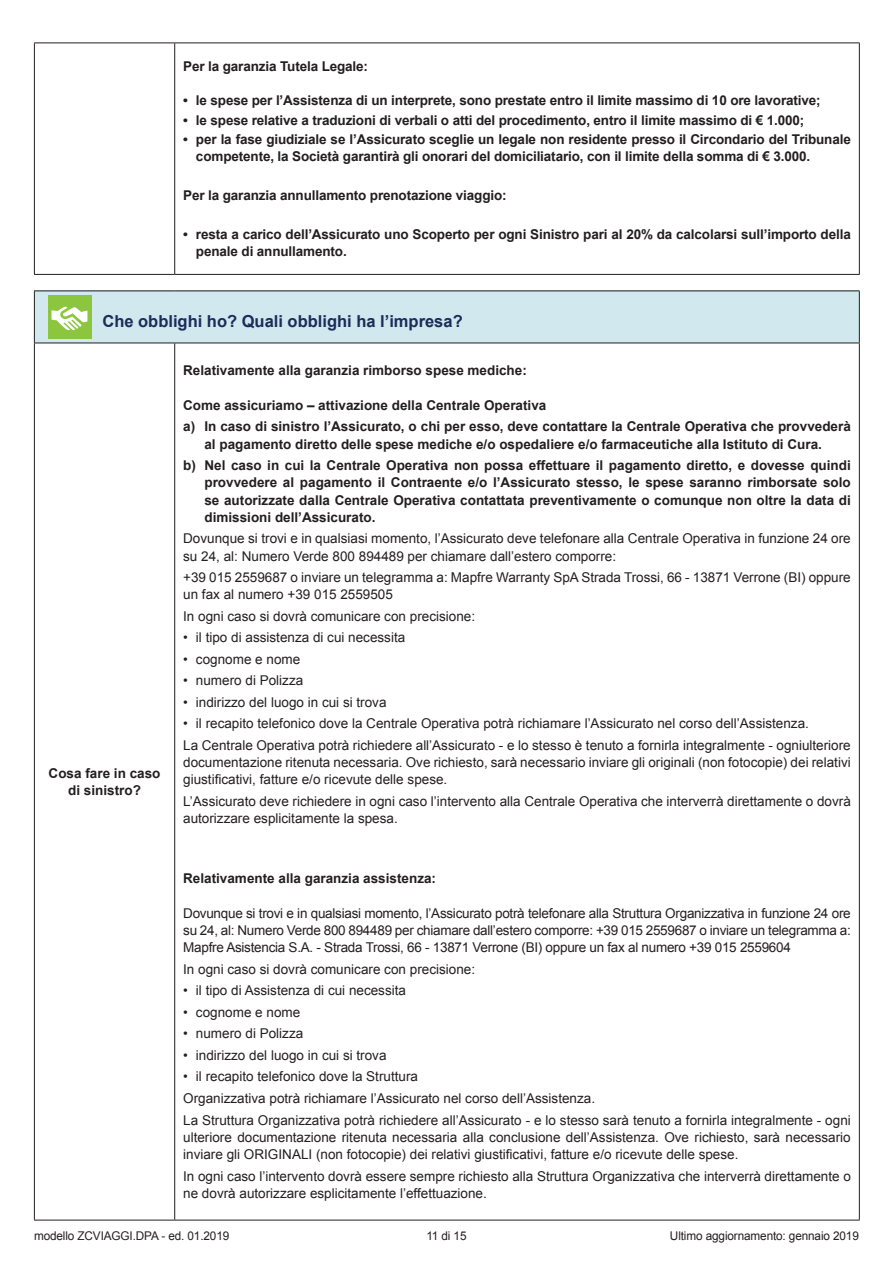
<style>
.page{position:relative;width:893px;height:1263px;background:#fff}
.page>*{position:absolute;margin:0;border:0;box-sizing:border-box;transform-origin:0 0}
.t1{font:700 16.5px "Arial";color:#1c2c59}
.t2{font:13.5px/17.2px "Arial";color:#231f20}
.t3{font:700 13.5px/17.2px "Arial";letter-spacing:-.01em;color:#231f20}
.t4{font:12px "Arial";letter-spacing:-.01em;color:#231f20}
</style>
<div class="page">
<hr style="left:34px;top:43px;width:1px;height:231px;background:#231f20">
<hr style="left:174px;top:43px;width:1px;height:231px;background:#231f20">
<hr style="left:859px;top:43px;width:1px;height:231px;background:#231f20">
<hr style="left:34px;top:274px;width:141px;height:1px;background:#231f20">
<hr style="left:175px;top:274px;width:685px;height:1px;background:#231f20">
<hr style="left:34px;top:43px;width:141px;height:1px;background:#231f20">
<hr style="left:175px;top:43px;width:685px;height:1px;background:#231f20">
<div style="left:34px;top:291px;width:825px;height:52px;background:#d0e8ee"></div>
<hr style="left:34px;top:290px;width:141px;height:1px;background:#231f20">
<hr style="left:34px;top:291px;width:1px;height:52px;background:#231f20">
<hr style="left:175px;top:290px;width:685px;height:1px;background:#231f20">
<hr style="left:859px;top:291px;width:1px;height:52px;background:#231f20">
<hr style="left:34px;top:343px;width:141px;height:1px;background:#231f20">
<hr style="left:34px;top:343px;width:1px;height:877px;background:#231f20">
<hr style="left:175px;top:343px;width:685px;height:1px;background:#231f20">
<hr style="left:174px;top:343px;width:1px;height:877px;background:#231f20">
<hr style="left:859px;top:343px;width:1px;height:877px;background:#231f20">
<hr style="left:34px;top:1220px;width:141px;height:1px;background:#231f20">
<hr style="left:175px;top:1220px;width:685px;height:1px;background:#231f20">
<div style="left:48px;top:295px;width:43px;height:44px;background:#8bc63e"></div>
<svg style="left:51px;top:306px;width:37px;height:25px"></svg>
<p class="t3" style="left:183px;top:58px;width:186px">Per la garanzia Tutela Legale:</p>
<p class="t3" style="left:183px;top:92px;width:639px">• le spese per l’Assistenza di un interprete, sono prestate entro il limite massimo di 10 ore lavorative;</p>
<p class="t3" style="left:183px;top:112px;width:623px">• le spese relative a traduzioni di verbali o atti del procedimento, entro il limite massimo di € 1.000;</p>
<p class="t3" style="left:196px;top:131px;width:656px;text-indent:-13px">• per la fase giudiziale se l’Assicurato sceglie un legale non residente presso il Circondario del Tribunale competente, la Società garantirà gli onorari del domiciliatario, con il limite della somma di € 3.000.</p>
<p class="t3" style="left:183px;top:187px;width:325px">Per la garanzia annullamento prenotazione viaggio:</p>
<p class="t3" style="left:196px;top:226px;width:656px;text-indent:-13px">• resta a carico dell’Assicurato uno Scoperto per ogni Sinistro pari al 20% da calcolarsi sull’importo della penale di annullamento.</p>
<p class="t1" style="left:102px;top:310px;width:362px">Che obblighi ho? Quali obblighi ha l’impresa?</p>
<p class="t3" style="left:49px;top:765px;width:113px;text-align:center">Cosa fare in caso di sinistro?</p>
<p class="t3" style="left:183px;top:362px;width:345px">Relativamente alla garanzia rimborso spese mediche:</p>
<p class="t3" style="left:183px;top:395px;width:669px;line-height:21.5px">Come assicuriamo – attivazione della Centrale Operativa<br>a) In caso di sinistro l’Assicurato, o chi per esso, deve contattare la Centrale Operativa che provvederà</p>
<p class="t3" style="left:183px;top:433px;width:669px;line-height:21.5px;text-align:center">al pagamento diretto delle spese mediche e/o ospedaliere e/o farmaceutiche alla Istituto di Cura.<br>b) Nel caso in cui la Centrale Operativa non possa effettuare il pagamento diretto, e dovesse quindi</p>
<p class="t3" style="left:204px;top:474px;width:648px;text-align:justify">provvedere al pagamento il Contraente e/o l’Assicurato stesso, le spese saranno rimborsate solo se autorizzate dalla Centrale Operativa contattata preventivamente o comunque non oltre la data di dimissioni dell’Assicurato.</p>
<p class="t2" style="left:183px;top:530px;width:669px">Dovunque si trovi e in qualsiasi momento, l’Assicurato deve telefonare alla Centrale Operativa in funzione 24 ore su 24, al: Numero Verde 800 894489 per chiamare dall’estero comporre:</p>
<p class="t2" style="left:183px;top:569px;width:669px">+39 015 2559687 o inviare un telegramma a: Mapfre Warranty SpA Strada Trossi, 66 - 13871 Verrone (BI) oppure un fax al numero +39 015 2559505</p>
<p class="t2" style="left:183px;top:608px;width:293px">In ogni caso si dovrà comunicare con precisione:</p>
<p class="t2" style="left:183px;top:629px;width:224px">• il tipo di assistenza di cui necessita</p>
<p class="t2" style="left:183px;top:651px;width:119px">• cognome e nome</p>
<p class="t2" style="left:183px;top:672px;width:122px">• numero di Polizza</p>
<p class="t2" style="left:183px;top:694px;width:205px">• indirizzo del luogo in cui si trova</p>
<p class="t2" style="left:183px;top:713px;width:669px;line-height:21.5px">• il recapito telefonico dove la Centrale Operativa potrà richiamare l’Assicurato nel corso dell’Assistenza.<br>La Centrale Operativa potrà richiedere all’Assicurato - e lo stesso è tenuto a fornirla integralmente - ogniulteriore</p>
<p class="t2" style="left:183px;top:754px;width:669px">documentazione ritenuta necessaria. Ove richiesto, sarà necessario inviare gli originali (non fotocopie) dei relativi giustificativi, fatture e/o ricevute delle spese.</p>
<p class="t2" style="left:183px;top:793px;width:669px">L’Assicurato deve richiedere in ogni caso l’intervento alla Centrale Operativa che interverrà direttamente o dovrà autorizzare esplicitamente la spesa.</p>
<p class="t3" style="left:183px;top:870px;width:254px">Relativamente alla garanzia assistenza:</p>
<p class="t2" style="left:183px;top:905px;width:669px;text-align:justify">Dovunque si trovi e in qualsiasi momento, l’Assicurato potrà telefonare alla Struttura Organizzativa in funzione 24 ore su 24, al: Numero Verde 800 894489 per chiamare dall’estero comporre: +39 015 2559687 o inviare un telegramma a:<br>Mapfre Asistencia S.A. - Strada Trossi, 66 - 13871 Verrone (BI) oppure un fax al numero +39 015 2559604</p>
<p class="t2" style="left:183px;top:961px;width:293px">In ogni caso si dovrà comunicare con precisione:</p>
<p class="t2" style="left:183px;top:982px;width:224px">• il tipo di Assistenza di cui necessita</p>
<p class="t2" style="left:183px;top:1004px;width:119px">• cognome e nome</p>
<p class="t2" style="left:183px;top:1025px;width:122px">• numero di Polizza</p>
<p class="t2" style="left:183px;top:1047px;width:205px">• indirizzo del luogo in cui si trova</p>
<p class="t2" style="left:183px;top:1066px;width:669px;line-height:21.5px">• il recapito telefonico dove la Struttura<br>Organizzativa potrà richiamare l’Assicurato nel corso dell’Assistenza.<br>La Struttura Organizzativa potrà richiedere all’Assicurato - e lo stesso sarà tenuto a fornirla integralmente - ogni</p>
<p class="t2" style="left:183px;top:1128px;width:669px">ulteriore documentazione ritenuta necessaria alla conclusione dell’Assistenza. Ove richiesto, sarà necessario inviare gli ORIGINALI (non fotocopie) dei relativi giustificativi, fatture e/o ricevute delle spese.</p>
<p class="t2" style="left:183px;top:1167px;width:669px">In ogni caso l’intervento dovrà essere sempre richiesto alla Struttura Organizzativa che interverrà direttamente o ne dovrà autorizzare esplicitamente l’effettuazione.</p>
<p class="t4" style="left:34px;top:1228px;width:197px">modello ZCVIAGGI.DPA - ed. 01.2019</p>
<p class="t4" style="left:426px;top:1228px;width:42px">11 di 15</p>
<p class="t4" style="left:670px;top:1228px;width:190px">Ultimo aggiornamento: gennaio 2019</p>
</div>
